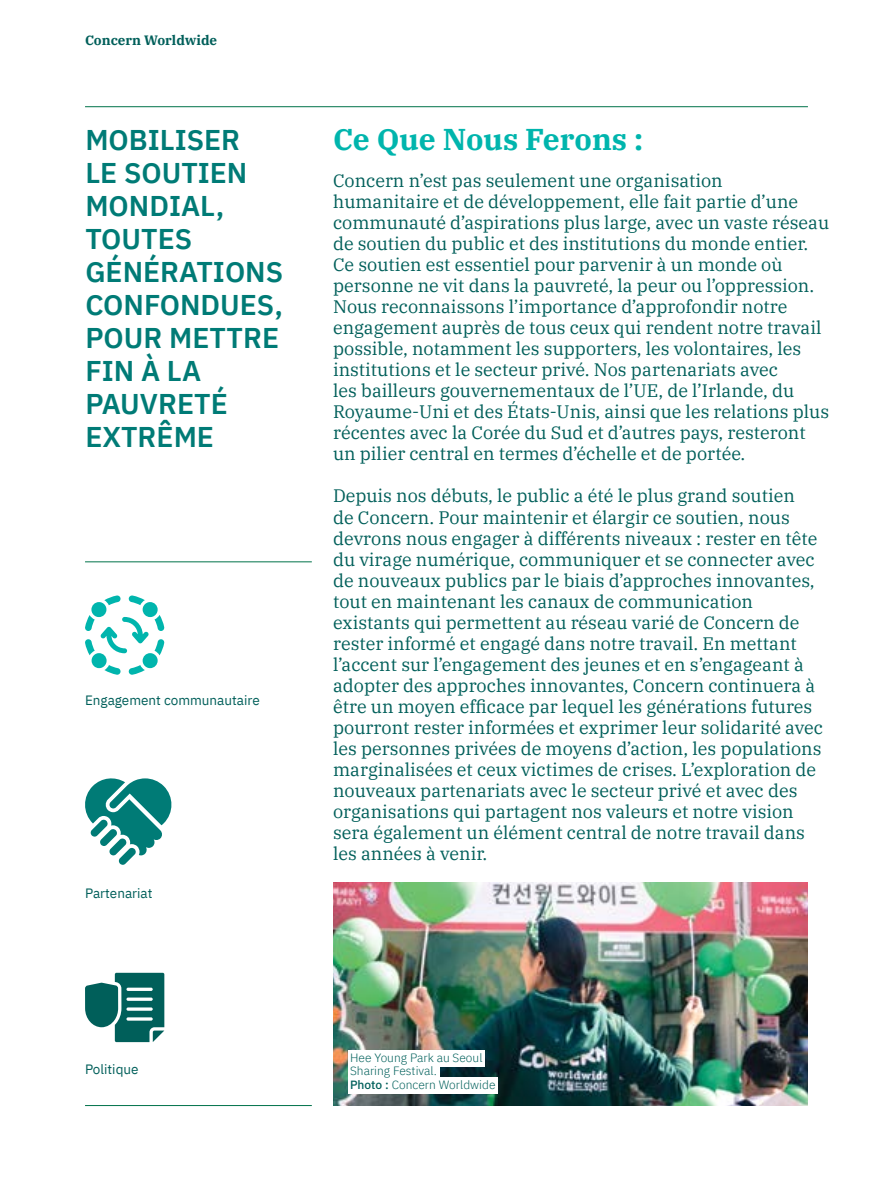
<style>
.page{position:relative;width:893px;height:1191px;background:#fff}
.page>*{position:absolute;margin:0;border:0;box-sizing:border-box;transform-origin:0 0}
.SP_Body{font:700 30px "IBM Plex Serif";color:#00b5ad}
.H1_heading{font:600 28.5px/33px "IBM Plex Sans";color:#007b76}
.Intro{font:18px/21px "IBM Plex Serif";color:#005f5a}
.SP_Body-2{font:13.5px "IBM Plex Sans";color:#005f5a}
.t1{font:700 13.5px "IBM Plex Serif";color:#005f5a}
.New_caption{font:300 12px "IBM Plex Sans";color:#00605b}
.s1{font-weight:500}
</style>
<div class="page">
<hr style="left:85px;top:106px;width:723px;height:1px;background:#00724a">
<img style="left:333px;top:882px;width:475px;height:223px">
<div style="left:348px;top:1050px;width:137px;height:16px;background:#fff"></div>
<div style="left:348px;top:1064px;width:91px;height:16px;background:#fff"></div>
<div style="left:348px;top:1077px;width:150px;height:16px;background:#fff"></div>
<hr style="left:85px;top:561px;width:227px;height:1px;background:#00724a">
<hr style="left:85px;top:1105px;width:227px;height:1px;background:#00724a">
<svg style="left:85px;top:595px;width:80px;height:79px"></svg>
<svg style="left:85px;top:778px;width:87px;height:86px"></svg>
<svg style="left:85px;top:972px;width:79px;height:70px"></svg>
<p class="t1" style="left:85px;top:30px;width:134px">Concern Worldwide</p>
<p class="H1_heading" style="left:85px;top:121px;width:199px">MOBILISER<br>LE SOUTIEN<br>MONDIAL,<br>TOUTES<br>GÉNÉRATIONS<br>CONFONDUES,<br>POUR METTRE<br>FIN À LA<br>PAUVRETÉ<br>EXTRÊME</p>
<p class="SP_Body-2" style="left:85px;top:690px;width:176px">Engagement communautaire</p>
<p class="SP_Body-2" style="left:85px;top:883px;width:69px">Partenariat</p>
<p class="SP_Body" style="left:333px;top:115px;width:312px">Ce Que Nous Ferons :</p>
<p class="Intro" style="left:333px;top:169px;width:498px">Concern n’est pas seulement une organisation humanitaire et de développement, elle fait partie d’une communauté d’aspirations plus large, avec un vaste réseau de soutien du public et des institutions du monde entier.<br>Ce soutien est essentiel pour parvenir à un monde où personne ne vit dans la pauvreté, la peur ou l’oppression.<br>Nous reconnaissons l’importance d’approfondir notre engagement auprès de tous ceux qui rendent notre travail possible, notamment les supporters, les volontaires, les institutions et le secteur privé. Nos partenariats avec<br>les bailleurs gouvernementaux de l’UE, de l’Irlande, du Royaume-Uni et des États-Unis, ainsi que les relations plus récentes avec la Corée du Sud et d’autres pays, resteront un pilier central en termes d’échelle et de portée.</p>
<p class="Intro" style="left:333px;top:484px;width:492px">Depuis nos débuts, le public a été le plus grand soutien<br>de Concern. Pour maintenir et élargir ce soutien, nous devrons nous engager à différents niveaux : rester en tête du virage numérique, communiquer et se connecter avec de nouveaux publics par le biais d’approches innovantes, tout en maintenant les canaux de communication existants qui permettent au réseau varié de Concern de rester informé et engagé dans notre travail. En mettant l’accent sur l’engagement des jeunes et en s’engageant à adopter des approches innovantes, Concern continuera à être un moyen efficace par lequel les générations futures pourront rester informées et exprimer leur solidarité avec les personnes privées de moyens d’action, les populations marginalisées et ceux victimes de crises. L’exploration de nouveaux partenariats avec le secteur privé et avec des organisations qui partagent nos valeurs et notre vision sera également un élément central de notre travail dans les années à venir.</p>
<p class="SP_Body-2" style="left:85px;top:1059px;width:55px">Politique</p>
<p class="New_caption" style="left:350px;top:1048px;width:134px">Hee Young Park au Seoul</p>
<p class="New_caption" style="left:350px;top:1062px;width:88px">Sharing Festival.</p>
<p class="New_caption" style="left:350px;top:1075px;width:147px"><span class="s1">Photo :</span> Concern Worldwide</p>
</div>
